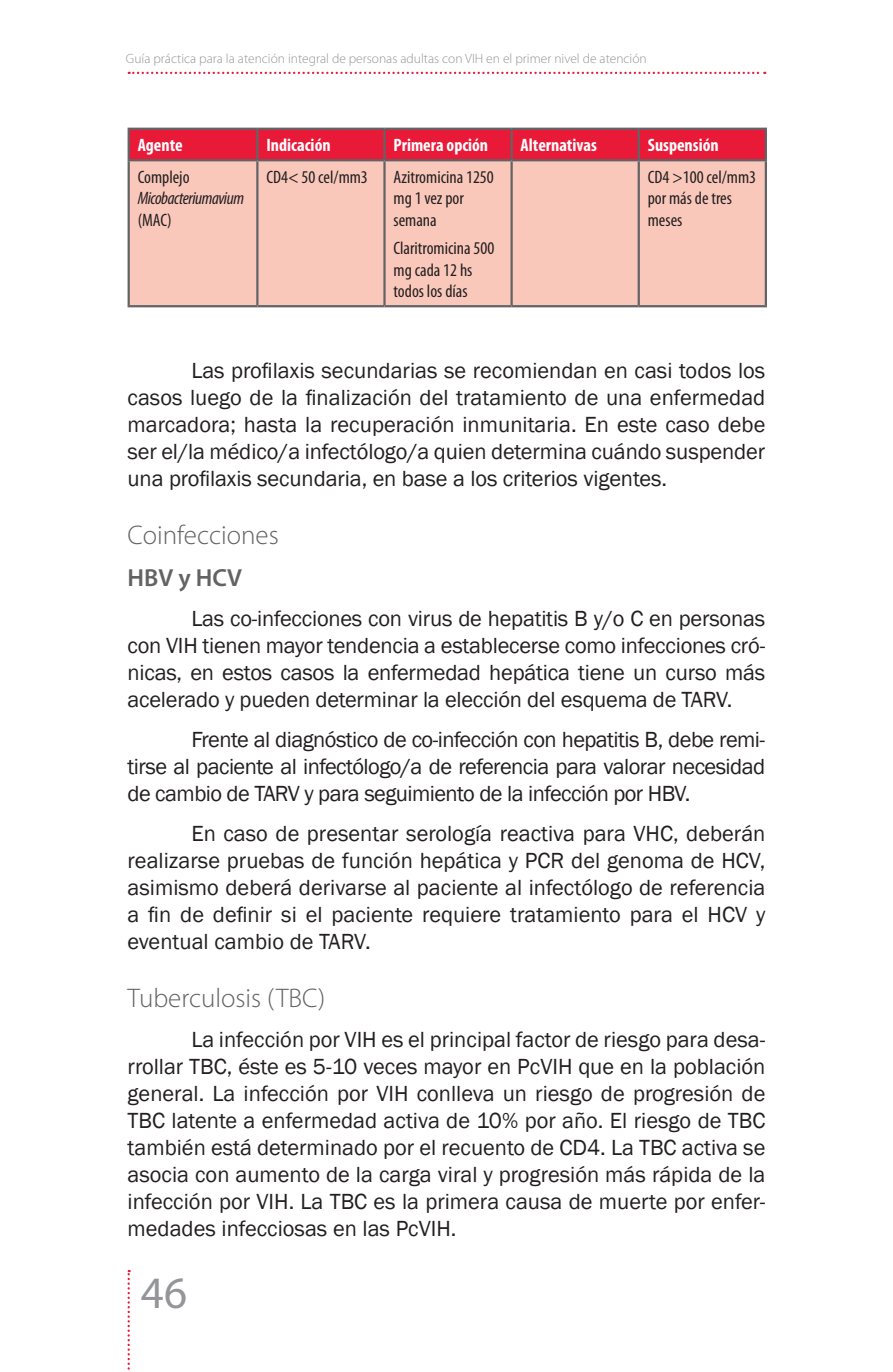
<style>
.page{position:relative;width:893px;height:1372px;background:#fff}
.page>*{position:absolute;margin:0;border:0;box-sizing:border-box;transform-origin:0 0}
.t1{font:45px "Myriad Pro";color:#939598}
.t2{font:300 27px "Myriad Pro";color:#636366}
.t3{font:600 24.75px "Myriad Pro";color:#636366}
.t4{font:22.5px/27px "Franklin Gothic";letter-spacing:-.005em;color:#231f20;text-align:justify}
.t5{font:condensed 18px/21.6px "Myriad Pro";color:#231f20}
.t6{font:700 condensed 18px "Myriad Pro";color:#fff}
.t7{font:italic condensed 18px "Myriad Pro";letter-spacing:-.025em;color:#231f20}
.t8{font:300 13.5px "Myriad Pro";color:#939598}
</style>
<div class="page">
<svg style="left:128px;top:1269px;width:2px;height:101px"></svg>
<svg style="left:129px;top:72px;width:636px;height:2px"></svg>
<div style="left:130px;top:130px;width:635px;height:29px;background:#e91938"></div>
<div style="left:130px;top:161px;width:635px;height:144px;background:#fac8bb"></div>
<hr style="left:128px;top:128px;width:129px;height:2px;background:#636366">
<hr style="left:128px;top:130px;width:2px;height:29px;background:#636366">
<hr style="left:257px;top:128px;width:127px;height:2px;background:#636366">
<hr style="left:256px;top:130px;width:2px;height:29px;background:#636366">
<hr style="left:384px;top:128px;width:128px;height:2px;background:#636366">
<hr style="left:383px;top:130px;width:3px;height:29px;background:#636366">
<hr style="left:512px;top:128px;width:127px;height:2px;background:#636366">
<hr style="left:510px;top:130px;width:3px;height:29px;background:#636366">
<hr style="left:639px;top:128px;width:128px;height:2px;background:#636366">
<hr style="left:638px;top:130px;width:2px;height:29px;background:#636366">
<hr style="left:765px;top:130px;width:2px;height:29px;background:#636366">
<hr style="left:128px;top:159px;width:129px;height:2px;background:#636366">
<hr style="left:128px;top:161px;width:2px;height:144px;background:#636366">
<hr style="left:257px;top:159px;width:127px;height:2px;background:#636366">
<hr style="left:256px;top:161px;width:2px;height:144px;background:#636366">
<hr style="left:384px;top:159px;width:128px;height:2px;background:#636366">
<hr style="left:383px;top:161px;width:3px;height:144px;background:#636366">
<hr style="left:512px;top:159px;width:127px;height:2px;background:#636366">
<hr style="left:510px;top:161px;width:3px;height:144px;background:#636366">
<hr style="left:639px;top:159px;width:128px;height:2px;background:#636366">
<hr style="left:638px;top:161px;width:2px;height:144px;background:#636366">
<hr style="left:765px;top:161px;width:2px;height:144px;background:#636366">
<hr style="left:128px;top:305px;width:129px;height:2px;background:#636366">
<hr style="left:257px;top:305px;width:127px;height:2px;background:#636366">
<hr style="left:384px;top:305px;width:128px;height:2px;background:#636366">
<hr style="left:512px;top:305px;width:127px;height:2px;background:#636366">
<hr style="left:639px;top:305px;width:128px;height:2px;background:#636366">
<p class="t8" style="left:126px;top:50px;width:522px">Guía práctica para la atención integral de personas adultas con VIH en el primer nivel de atención</p>
<p class="t6" style="left:138px;top:134px;width:47px">Agente</p>
<p class="t6" style="left:266px;top:134px;width:66px">Indicación</p>
<p class="t6" style="left:393px;top:134px;width:96px">Primera opción</p>
<p class="t6" style="left:521px;top:134px;width:78px">Alternativas</p>
<p class="t6" style="left:648px;top:134px;width:72px">Suspensión</p>
<p class="t5" style="left:138px;top:166px;width:53px">Complejo</p>
<p class="t7" style="left:138px;top:187px;width:108px">Micobacteriumavium</p>
<p class="t5" style="left:138px;top:209px;width:36px">(MAC)</p>
<p class="t5" style="left:266px;top:166px;width:103px">CD4&lt; 50 cel/mm3</p>
<p class="t5" style="left:394px;top:166px;width:102px">Azitromicina 1250 mg 1 vez por semana</p>
<p class="t5" style="left:394px;top:237px;width:102px">Claritromicina 500 mg cada 12 hs todos los días</p>
<p class="t5" style="left:648px;top:166px;width:110px">CD4 &gt;100 cel/mm3 por más de tres meses</p>
<p class="t4" style="left:128px;top:357px;width:639px;text-indent:64px">Las profilaxis secundarias se recomiendan en casi todos los casos luego de la finalización del tratamiento de una enfermedad marcadora; hasta la recuperación inmunitaria. En este caso debe ser el/la médico/a infectólogo/a quien determina cuándo suspender una profilaxis secundaria, en base a los criterios vigentes.</p>
<p class="t2" style="left:128px;top:518px;width:153px">Coinfecciones</p>
<p class="t3" style="left:128px;top:562px;width:116px">HBV y HCV</p>
<p class="t4" style="left:128px;top:605px;width:639px;text-indent:64px">Las co-infecciones con virus de hepatitis B y/o C en personas con VIH tienen mayor tendencia a establecerse como infecciones cró&shy;nicas, en estos casos la enfermedad hepática tiene un curso más acelerado y pueden determinar la elección del esquema de TARV.</p>
<p class="t4" style="left:128px;top:726px;width:639px;text-indent:64px">Frente al diagnóstico de co-infección con hepatitis B, debe remi&shy;tirse al paciente al infectólogo/a de referencia para valorar necesidad de cambio de TARV y para seguimiento de la infección por HBV.</p>
<p class="t4" style="left:128px;top:820px;width:639px;text-indent:64px">En caso de presentar serología reactiva para VHC, deberán realizarse pruebas de función hepática y PCR del genoma de HCV, asimismo deberá derivarse al paciente al infectólogo de referencia a fin de definir si el paciente requiere tratamiento para el HCV y eventual cambio de TARV.</p>
<p class="t2" style="left:128px;top:981px;width:199px">Tuberculosis (TBC)</p>
<p class="t4" style="left:128px;top:1025px;width:639px;text-indent:64px">La infección por VIH es el principal factor de riesgo para desa&shy;rrollar TBC, éste es 5-10 veces mayor en PcVIH que en la población general. La infección por VIH conlleva un riesgo de progresión de TBC latente a enfermedad activa de 10% por año. El riesgo de TBC también está determinado por el recuento de CD4. La TBC activa se asocia con aumento de la carga viral y progresión más rápida de la infección por VIH. La TBC es la primera causa de muerte por enfer&shy;medades infecciosas en las PcVIH.</p>
<h1 class="t1" style="left:141px;top:1265px;width:48px">46</h1>
</div>
